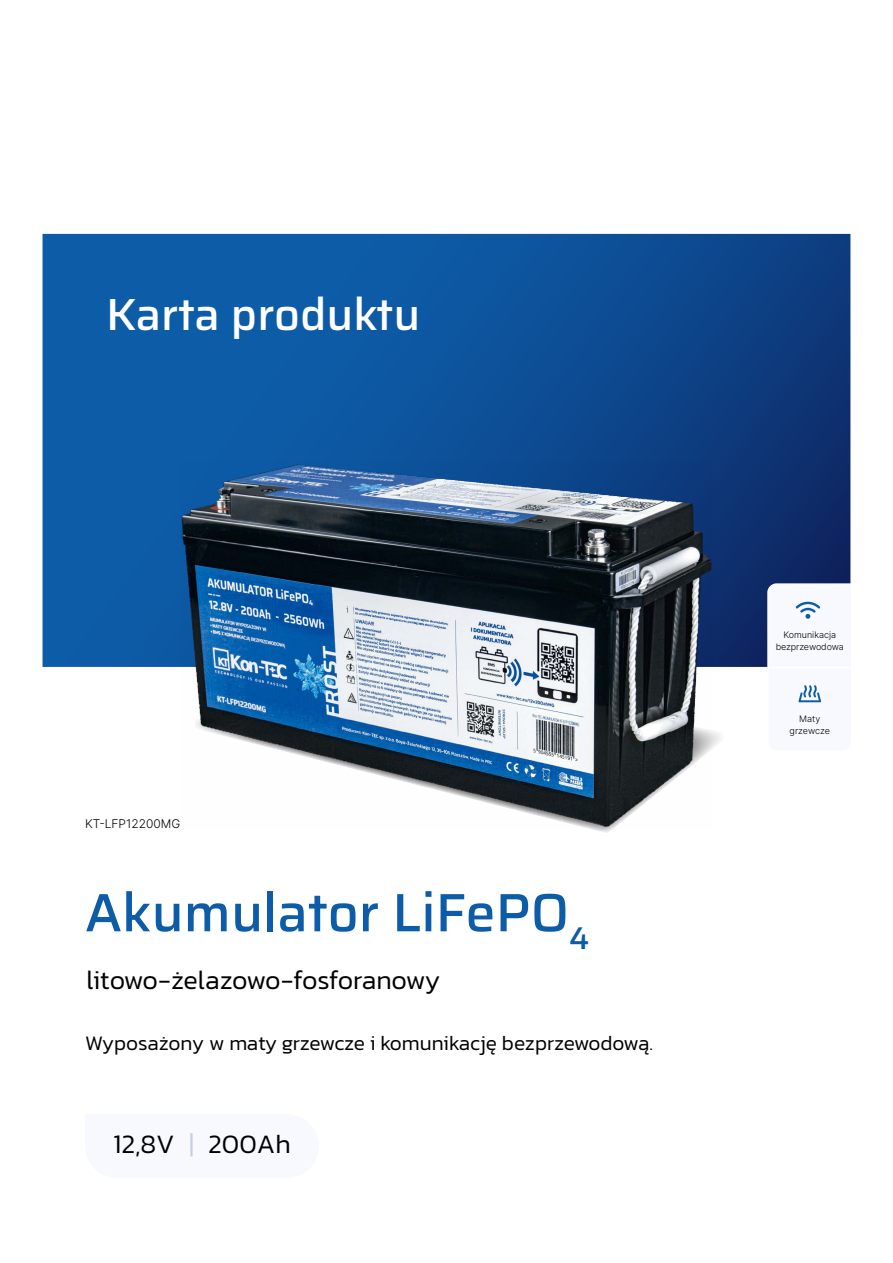
<style>
.page{position:relative;width:893px;height:1263px;background:#fff}
.page>*{position:absolute;margin:0;border:0;box-sizing:border-box;transform-origin:0 0}
.t1{font:100 54px "Saira";color:#0d5ca8}
.t2{font:100 45px "Saira";color:#fff}
.t3{font:300 27px "Kanit";letter-spacing:-.01em;color:#000}
.t4{font:300 21px "Kanit";letter-spacing:-.015em;color:#000}
.t5{font:300 12px "Inter";color:#000}
.t6{font:300 9px/12px "Inter";letter-spacing:-.005em;color:#000;text-align:center}
.s1{color:#c5ceea}
</style>
<div class="page">
<svg style="left:43px;top:234px;width:807px;height:433px;background:#0d4e96"></svg>
<img style="left:181px;top:462px;width:531px;height:367px">
<svg style="left:766px;top:583px;width:85px;height:120px"></svg>
<h2 class="t2" style="left:106px;top:277px;width:315px">Karta produktu</h2>
<p class="t5" style="left:85px;top:815px;width:97px">KT-LFP12200MG</p>
<h1 class="t1" style="left:85px;top:868px;width:506px">Akumulator LiFePO<sub>4</sub></h1>
<p class="t3" style="left:87px;top:961px;width:355px">litowo-żelazowo-fosforanowy</p>
<p class="t4" style="left:85px;top:1028px;width:570px">Wyposażony w maty grzewcze i komunikację bezprzewodową.</p>
<p class="t3" style="left:113px;top:1125px;width:179px">12,8V <span class="s1">|</span> 200Ah</p>
<p class="t6" style="left:776px;top:629px;width:70px">Komunikacja bezprzewodowa</p>
<p class="t6" style="left:790px;top:712px;width:42px">Maty grzewcze</p>
</div>
